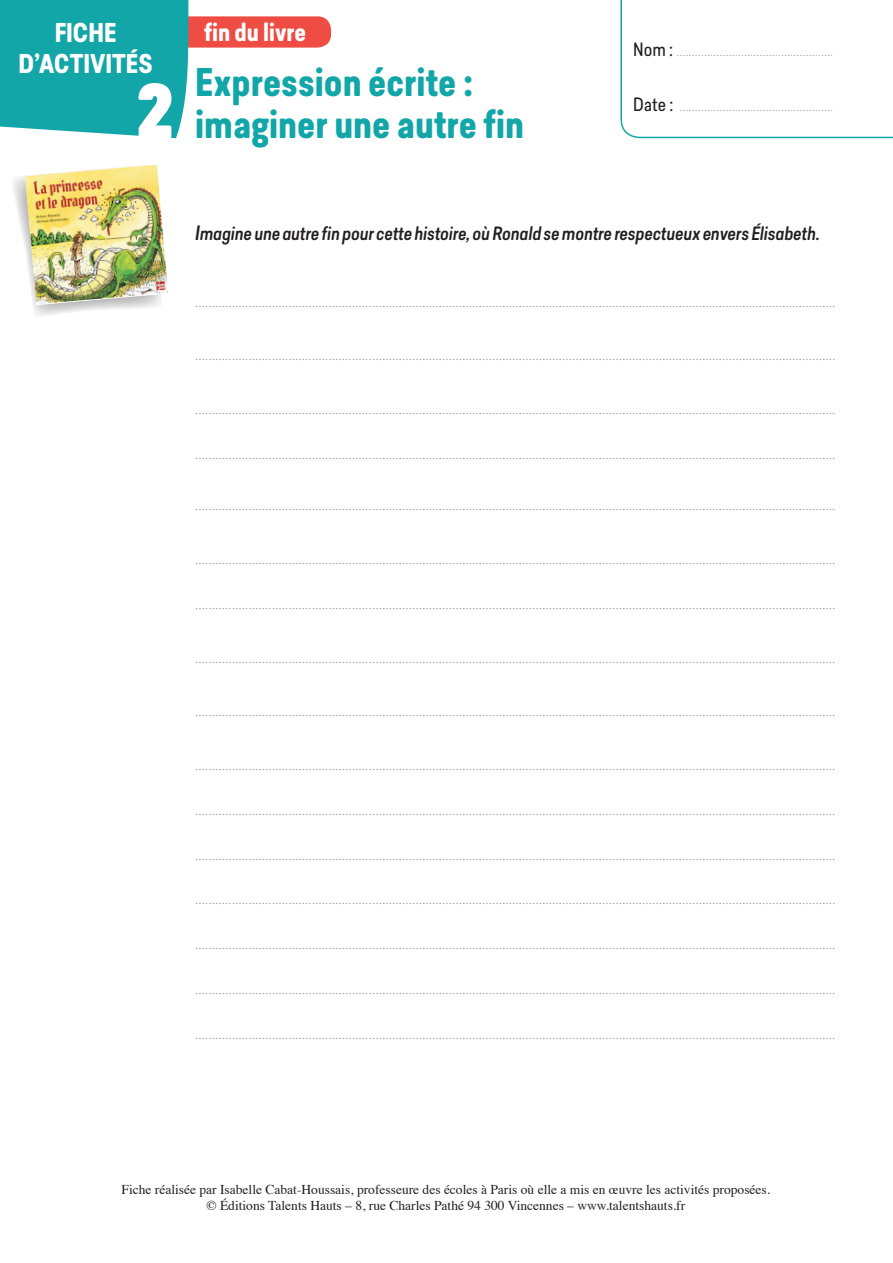
<style>
.page{position:relative;width:893px;height:1263px;background:#fff}
.page>*{position:absolute;margin:0;border:0;box-sizing:border-box;transform-origin:0 0}
._03_NUMERO_FICHE{font:900 73.2px "Predige Rounded";color:#fff}
._03_TITRE_1{font:700 37.5px "Predige Rounded";color:#13a6a9}
.t1{font:700 25.5px/30.6px "Predige Rounded";color:#fff;text-align:center}
._03_CHAPITRE_X{font:700 24.15px "Predige Rounded";color:#fff}
._03_LIGNE_CONDUITE{font:100 19.5px "Predige Rounded";color:#939598}
.t2{font:100 18px "Predige Rounded";color:#939598}
._03_CONSIGNE{font:italic 500 18px "Predige Rounded";letter-spacing:-.01em;color:#231f20}
.t3{font:13.5px "Times";color:#231f20}
.s1{font-weight:400;color:#231f20}
.s2{font-size:19.5px}
</style>
<div class="page">
<div style="left:159px;top:16px;width:172px;height:32px;background:#ef4d43;border-radius:14px"></div>
<div style="left:0;top:0;width:190px;height:138px;background:#13a6a9"></div>
<svg style="left:620px;top:0;width:273px;height:138px"></svg>
<svg style="left:13px;top:164px;width:146px;height:152px"></svg>
<img style="left:25px;top:165px;width:143px;height:139px">
<p class="t1" style="left:18px;top:18px;width:136px">FICHE<br>D’ACTIVITÉS</p>
<p class="_03_NUMERO_FICHE" style="left:136px;top:59px;width:39px">2</p>
<p class="_03_CHAPITRE_X" style="left:204px;top:15px;width:103px">fin du livre</p>
<p class="_03_TITRE_1" style="left:195px;top:56px;width:279px">Expression écrite :</p>
<p class="_03_TITRE_1" style="left:195px;top:98px;width:330px">imaginer une autre fin</p>
<p class="t2" style="left:633px;top:37px;width:202px"><span class="s1">Nom :</span> ...................................................</p>
<p class="t2" style="left:633px;top:93px;width:202px"><span class="s1">Date :</span> ..................................................</p>
<p class="_03_CONSIGNE" style="left:195px;top:221px;width:626px"><span class="s2">I</span>magine une autre fin pour cette histoire, où Ronald se montre respectueux envers Élisabeth.</p>
<p class="_03_LIGNE_CONDUITE" style="left:195px;top:287px;width:642px">................................................................................................................................................................................................</p>
<p class="_03_LIGNE_CONDUITE" style="left:195px;top:340px;width:642px">................................................................................................................................................................................................</p>
<p class="_03_LIGNE_CONDUITE" style="left:195px;top:394px;width:642px">................................................................................................................................................................................................</p>
<p class="_03_LIGNE_CONDUITE" style="left:195px;top:439px;width:642px">................................................................................................................................................................................................</p>
<p class="_03_LIGNE_CONDUITE" style="left:195px;top:490px;width:642px">................................................................................................................................................................................................</p>
<p class="_03_LIGNE_CONDUITE" style="left:195px;top:544px;width:642px">................................................................................................................................................................................................</p>
<p class="_03_LIGNE_CONDUITE" style="left:195px;top:589px;width:642px">................................................................................................................................................................................................</p>
<p class="_03_LIGNE_CONDUITE" style="left:195px;top:643px;width:642px">................................................................................................................................................................................................</p>
<p class="_03_LIGNE_CONDUITE" style="left:195px;top:696px;width:642px">................................................................................................................................................................................................</p>
<p class="_03_LIGNE_CONDUITE" style="left:195px;top:750px;width:642px">................................................................................................................................................................................................</p>
<p class="_03_LIGNE_CONDUITE" style="left:195px;top:795px;width:642px">................................................................................................................................................................................................</p>
<p class="_03_LIGNE_CONDUITE" style="left:195px;top:840px;width:642px">................................................................................................................................................................................................</p>
<p class="_03_LIGNE_CONDUITE" style="left:195px;top:884px;width:642px">................................................................................................................................................................................................</p>
<p class="_03_LIGNE_CONDUITE" style="left:195px;top:929px;width:642px">................................................................................................................................................................................................</p>
<p class="_03_LIGNE_CONDUITE" style="left:195px;top:974px;width:642px">................................................................................................................................................................................................</p>
<p class="_03_LIGNE_CONDUITE" style="left:195px;top:1019px;width:642px">................................................................................................................................................................................................</p>
<p class="t3" style="left:122px;top:1177px;width:650px">Fiche réalisée par Isabelle Cabat-Houssais, professeure des écoles à Paris où elle a mis en œuvre les activités proposées.</p>
<p class="t3" style="left:206px;top:1193px;width:480px">© Éditions Talents Hauts – 8, rue Charles Pathé 94 300 Vincennes – www.talentshauts.fr</p>
</div>
